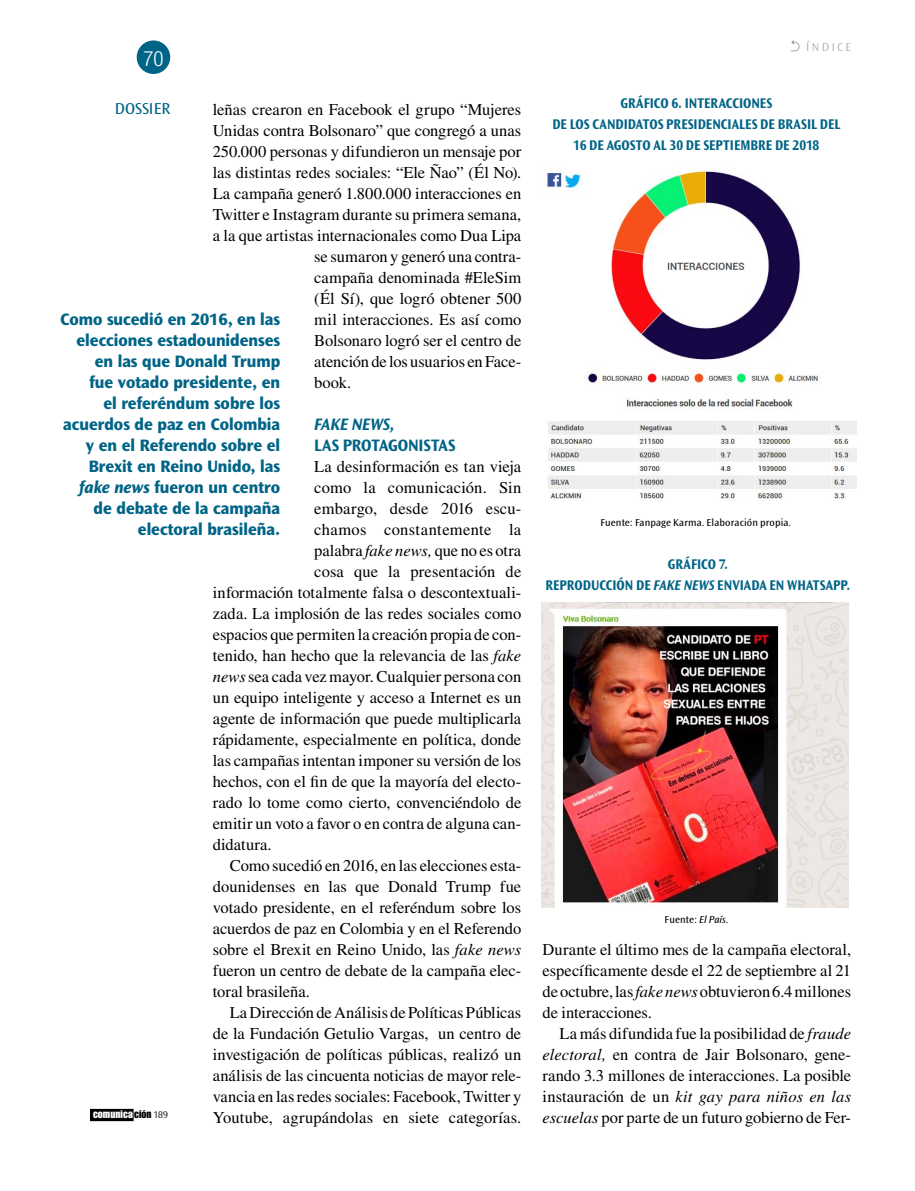
<style>
.page{position:relative;width:915px;height:1191px;background:#fff}
.page>*{position:absolute;margin:0;border:0;box-sizing:border-box;transform-origin:0 0}
.t1{font:300 condensed 21px "Helvetica Neue LT Std";color:#fff}
.t2{font:800 expanded 17.25px/21px "Ocean Sans Std";color:#006486;text-align:right;scale:.8 1}
.t3{font:700 semi-expanded 17.25px "Ocean Sans Std";letter-spacing:-.01em;color:#006486;scale:.9 1}
.t4{font:italic 700 semi-expanded 17.25px "Ocean Sans Std";letter-spacing:-.01em;color:#006486;scale:.9 1}
.t5{font:16.5px/21px "Times LT Std";letter-spacing:-.005em;color:#000;text-align:justify}
.t6{font:16.5px "Ocean Sans Std";color:#006486}
.t7{font:700 14.7px/21px "Ocean Sans Std";color:#006486;text-align:center;scale:.9 1}
.t8{font:300 12px "Ocean Sans Std";letter-spacing:.2em;color:#a7a9ac}
.t9{font:10.8px "Impact LT Std";letter-spacing:.01em;color:#fff}
.t10{font:10.5px "Ocean Sans Std";letter-spacing:.01em;color:#000}
.s1{font-style:italic}
.s2{color:#000}
.s3{font-family:"Ocean Sans Std";font-weight:300;font-size:10.2px;color:#000}
</style>
<div class="page">
<div style="left:91px;top:1109px;width:42px;height:11px;background:#000"></div>
<div style="left:137px;top:40px;width:33px;height:34px;background:#006486;border-radius:50%"></div>
<svg style="left:790px;top:40px;width:9px;height:11px"></svg>
<img style="left:541px;top:166px;width:315px;height:336px">
<img style="left:541px;top:603px;width:307px;height:305px">
<p class="t1" style="left:143px;top:46px;width:22px">70</p>
<p class="t6" style="left:115px;top:99px;width:57px">DOSSIER</p>
<p class="t5" style="left:213px;top:98px;width:310px">leñas crearon en Facebook el grupo “Mujeres</p>
<p class="t5" style="left:213px;top:119px;width:310px">Unidas contra Bolsonaro” que congregó a unas</p>
<p class="t5" style="left:213px;top:140px;width:310px">250.000 personas y difundieron un mensaje por</p>
<p class="t5" style="left:213px;top:161px;width:310px">las distintas redes sociales: “Ele Ñao” (Él No).</p>
<p class="t5" style="left:213px;top:182px;width:310px">La campaña generó 1.800.000 interacciones en</p>
<p class="t5" style="left:213px;top:203px;width:310px">Twitter e Instagram durante su primera semana,</p>
<p class="t5" style="left:213px;top:224px;width:310px">a la que artistas internacionales como Dua Lipa</p>
<p class="t5" style="left:314px;top:245px;width:208px">se sumaron y generó una contra-</p>
<p class="t5" style="left:314px;top:266px;width:208px">campaña denominada #EleSim</p>
<p class="t5" style="left:314px;top:287px;width:208px">(Él Sí), que logró obtener 500</p>
<p class="t5" style="left:314px;top:308px;width:208px">mil interacciones. Es así como</p>
<p class="t5" style="left:314px;top:329px;width:208px">Bolsonaro logró ser el centro de</p>
<p class="t5" style="left:314px;top:350px;width:208px">atención de los usuarios en Face-</p>
<p class="t5" style="left:314px;top:371px;width:39px">book.</p>
<p class="t4" style="left:314px;top:414px;width:91px">FAKE NEWS,</p>
<p class="t3" style="left:314px;top:435px;width:158px">LAS PROTAGONISTAS</p>
<p class="t5" style="left:314px;top:455px;width:208px">La desinformación es tan vieja</p>
<p class="t5" style="left:314px;top:476px;width:208px">como la comunicación. Sin</p>
<p class="t5" style="left:314px;top:497px;width:208px">embargo, desde 2016 escu-</p>
<p class="t5" style="left:314px;top:518px;width:208px">chamos constantemente la</p>
<p class="t5" style="left:314px;top:539px;width:208px">palabra <span class="s1">fake news,</span> que no es otra</p>
<p class="t5" style="left:314px;top:560px;width:208px">cosa que la presentación de</p>
<p class="t5" style="left:213px;top:581px;width:310px">información totalmente falsa o descontextuali-</p>
<p class="t5" style="left:213px;top:602px;width:310px">zada. La implosión de las redes sociales como</p>
<p class="t5" style="left:213px;top:623px;width:310px">espacios que permiten la creación propia de con-</p>
<p class="t5" style="left:213px;top:644px;width:310px">tenido, han hecho que la relevancia de las <span class="s1">fake</span></p>
<p class="t5" style="left:213px;top:665px;width:310px"><span class="s1">news</span> sea cada vez mayor. Cualquier persona con</p>
<p class="t5" style="left:213px;top:686px;width:310px">un equipo inteligente y acceso a Internet es un</p>
<p class="t5" style="left:213px;top:707px;width:310px">agente de información que puede multiplicarla</p>
<p class="t5" style="left:213px;top:728px;width:310px">rápidamente, especialmente en política, donde</p>
<p class="t5" style="left:213px;top:749px;width:310px">las campañas intentan imponer su versión de los</p>
<p class="t5" style="left:213px;top:771px;width:310px">hechos, con el fin de que la mayoría del electo-</p>
<p class="t5" style="left:213px;top:792px;width:310px">rado lo tome como cierto, convenciéndolo de</p>
<p class="t5" style="left:213px;top:813px;width:310px">emitir un voto a favor o en contra de alguna can-</p>
<p class="t5" style="left:213px;top:834px;width:60px">didatura.</p>
<p class="t5" style="left:230px;top:855px;width:293px">Como sucedió en 2016, en las elecciones esta-</p>
<p class="t5" style="left:213px;top:876px;width:310px">dounidenses en las que Donald Trump fue</p>
<p class="t5" style="left:213px;top:897px;width:310px">votado presidente, en el referéndum sobre los</p>
<p class="t5" style="left:213px;top:918px;width:310px">acuerdos de paz en Colombia y en el Referendo</p>
<p class="t5" style="left:213px;top:939px;width:310px">sobre el Brexit en Reino Unido, las <span class="s1">fake news</span></p>
<p class="t5" style="left:213px;top:960px;width:310px">fueron un centro de debate de la campaña elec-</p>
<p class="t5" style="left:213px;top:981px;width:99px">toral brasileña.</p>
<p class="t5" style="left:230px;top:1002px;width:293px">La Dirección de Análisis de Políticas Públicas</p>
<p class="t5" style="left:213px;top:1023px;width:310px">de la Fundación Getulio Vargas, un centro de</p>
<p class="t5" style="left:213px;top:1044px;width:310px">investigación de políticas públicas, realizó un</p>
<p class="t5" style="left:213px;top:1065px;width:310px">análisis de las cincuenta noticias de mayor rele-</p>
<p class="t5" style="left:213px;top:1086px;width:310px">vancia en las redes sociales: Facebook, Twitter y</p>
<p class="t5" style="left:213px;top:1107px;width:310px">Youtube, agrupándolas en siete categorías.</p>
<p class="t2" style="left:60px;top:308px;width:276px">Como sucedió en 2016, en las elecciones estadounidenses en las que Donald Trump<br>fue votado presidente, en<br>el referéndum sobre los acuerdos de paz en Colombia y en el Referendo sobre el<br>Brexit en Reino Unido, las <span class="s1">fake news</span> fueron un centro de debate de la campaña electoral brasileña.</p>
<p class="t9" style="left:93px;top:1108px;width:76px">comunica <span class="s2">ción</span> <span class="s3">189</span></p>
<p class="t8" style="left:806px;top:40px;width:46px">ÍNDICE</p>
<p class="t7" style="left:552px;top:93px;width:321px">GRÁFICO 6. INTERACCIONES<br>DE LOS CANDIDATOS PRESIDENCIALES DE BRASIL DEL<br>16 DE AGOSTO AL 30 DE SEPTIEMBRE DE 2018</p>
<p class="t10" style="left:600px;top:517px;width:192px">Fuente: Fanpage Karma. Elaboración propia.</p>
<p class="t7" style="left:545px;top:553px;width:340px">GRÁFICO 7.<br>REPRODUCCIÓN DE <span class="s1">FAKE NEWS</span> ENVIADA EN WHATSAPP.</p>
<p class="t10" style="left:664px;top:914px;width:66px">Fuente: <span class="s1">El País.</span></p>
<p class="t5" style="left:542px;top:939px;width:310px">Durante el último mes de la campaña electoral, específicamente desde el 22 de septiembre al 21 de octubre, las <span class="s1">fake news</span> obtuvieron 6.4 millones de interacciones.</p>
<p class="t5" style="left:542px;top:1023px;width:310px;text-indent:17px">La más difundida fue la posibilidad de <span class="s1">fraude electoral,</span> en contra de Jair Bolsonaro, gene&shy;rando 3.3 millones de interacciones. La posible instauración de un <span class="s1">kit gay para niños en las escuelas</span> por parte de un futuro gobierno de Fer-</p>
</div>
